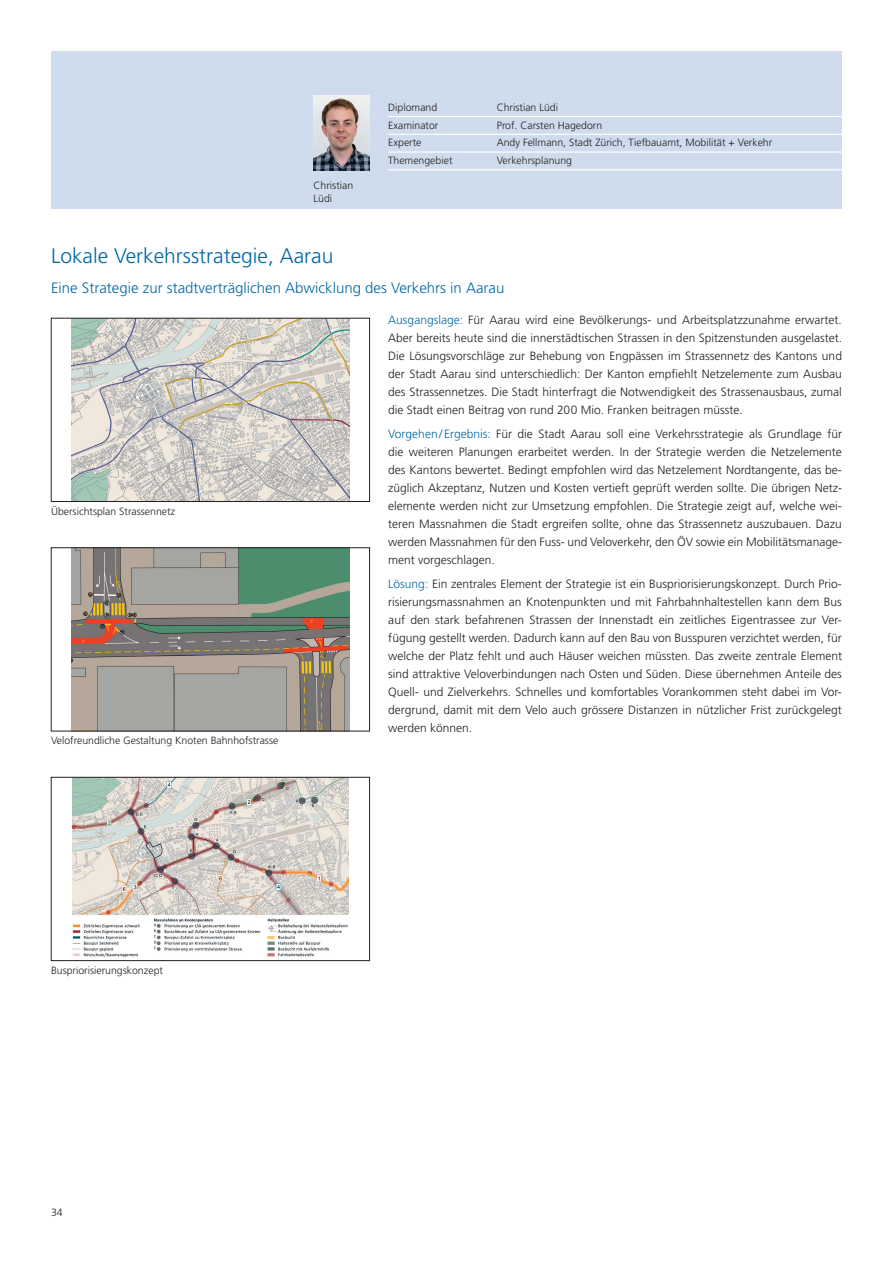
<style>
.page{position:relative;width:893px;height:1263px;background:#fff}
.page>*{position:absolute;margin:0;border:0;box-sizing:border-box;transform-origin:0 0}
.t1{font:300 21px "Frutiger LT Pro";color:#0068a5}
.t2{font:300 15px "Frutiger LT Pro";color:#0068a5}
.t3{font:300 12px/18px "Frutiger LT Pro";color:#231f20;text-align:justify}
.t4{font:300 10.5px/13.5px "Frutiger LT Pro";color:#231f20}
.s1{color:#0068a5}
</style>
<div class="page">
<div style="left:51px;top:51px;width:791px;height:157px;background:#cedced"></div>
<img style="left:72px;top:320px;width:277px;height:180px">
<div style="left:51px;top:318px;width:319px;height:184px;border:1px solid #231f20"></div>
<img style="left:72px;top:549px;width:277px;height:180px">
<div style="left:51px;top:547px;width:319px;height:184px;border:1px solid #231f20"></div>
<img style="left:72px;top:779px;width:276px;height:178px">
<div style="left:51px;top:777px;width:319px;height:184px;border:1px solid #231f20"></div>
<hr style="left:388px;top:116px;width:454px;height:1px;background:#fff">
<hr style="left:388px;top:134px;width:454px;height:1px;background:#fff">
<hr style="left:388px;top:151px;width:454px;height:2px;background:#fff">
<hr style="left:388px;top:169px;width:454px;height:1px;background:#fff">
<img style="left:314px;top:95px;width:56px;height:75px">
<p class="t4" style="left:314px;top:178px;width:41px">Christian<br>Lüdi</p>
<p class="t4" style="left:388px;top:101px;width:51px">Diplomand</p>
<p class="t4" style="left:497px;top:101px;width:63px">Christian Lüdi</p>
<p class="t4" style="left:388px;top:118px;width:52px">Examinator</p>
<p class="t4" style="left:497px;top:118px;width:107px">Prof. Carsten Hagedorn</p>
<p class="t4" style="left:388px;top:136px;width:35px">Experte</p>
<p class="t4" style="left:497px;top:136px;width:277px">Andy Fellmann, Stadt Zürich, Tiefbauamt, Mobilität + Verkehr</p>
<p class="t4" style="left:388px;top:154px;width:66px">Themengebiet</p>
<p class="t4" style="left:497px;top:154px;width:77px">Verkehrsplanung</p>
<h1 class="t1" style="left:51px;top:243px;width:284px">Lokale Verkehrsstrategie, Aarau</h1>
<p class="t2" style="left:51px;top:279px;width:455px">Eine Strategie zur stadtverträglichen Abwicklung des Verkehrs in Aarau</p>
<p class="t4" style="left:51px;top:504px;width:126px">Übersichtsplan Strassennetz</p>
<p class="t4" style="left:51px;top:734px;width:229px">Velofreundliche Gestaltung Knoten Bahnhofstrasse</p>
<p class="t4" style="left:51px;top:963px;width:114px">Buspriorisierungskonzept</p>
<p class="t4" style="left:51px;top:1206px;width:13px">34</p>
<p class="t3" style="left:388px;top:311px;width:455px"><span class="s1">Ausgangslage:</span> Für Aarau wird eine Bevölkerungs- und Arbeitsplatzzunahme erwartet.<br>Aber bereits heute sind die innerstädtischen Strassen in den Spitzenstunden ausgelastet.<br>Die Lösungsvorschläge zur Behebung von Engpässen im Strassennetz des Kantons und der Stadt Aarau sind unterschiedlich: Der Kanton empfiehlt Netzelemente zum Ausbau des Strassennetzes. Die Stadt hinterfragt die Notwendigkeit des Strassenausbaus, zumal die Stadt einen Beitrag von rund 200 Mio. Franken beitragen müsste.</p>
<p class="t3" style="left:388px;top:425px;width:455px"><span class="s1">Vorgehen/Ergebnis:</span> Für die Stadt Aarau soll eine Verkehrsstrategie als Grundlage für die weiteren Planungen erarbeitet werden. In der Strategie werden die Netzelemente des Kantons bewertet. Bedingt empfohlen wird das Netzelement Nordtangente, das be&shy;züglich Akzeptanz, Nutzen und Kosten vertieft geprüft werden sollte. Die übrigen Netz&shy;elemente werden nicht zur Umsetzung empfohlen. Die Strategie zeigt auf, welche wei&shy;teren Massnahmen die Stadt ergreifen sollte, ohne das Strassennetz auszubauen. Dazu werden Massnahmen für den Fuss- und Veloverkehr, den ÖV sowie ein Mobilitätsmanage&shy;ment vorgeschlagen.</p>
<p class="t3" style="left:388px;top:575px;width:455px"><span class="s1">Lösung:</span> Ein zentrales Element der Strategie ist ein Buspriorisierungskonzept. Durch Prio&shy;risierungsmassnahmen an Knotenpunkten und mit Fahrbahnhaltestellen kann dem Bus auf den stark befahrenen Strassen der Innenstadt ein zeitliches Eigentrassee zur Ver&shy;fügung gestellt werden. Dadurch kann auf den Bau von Busspuren verzichtet werden, für welche der Platz fehlt und auch Häuser weichen müssten. Das zweite zentrale Element sind attraktive Veloverbindungen nach Osten und Süden. Diese übernehmen Anteile des Quell- und Zielverkehrs. Schnelles und komfortables Vorankommen steht dabei im Vor&shy;dergrund, damit mit dem Velo auch grössere Distanzen in nützlicher Frist zurückgelegt werden können.</p>
</div>
